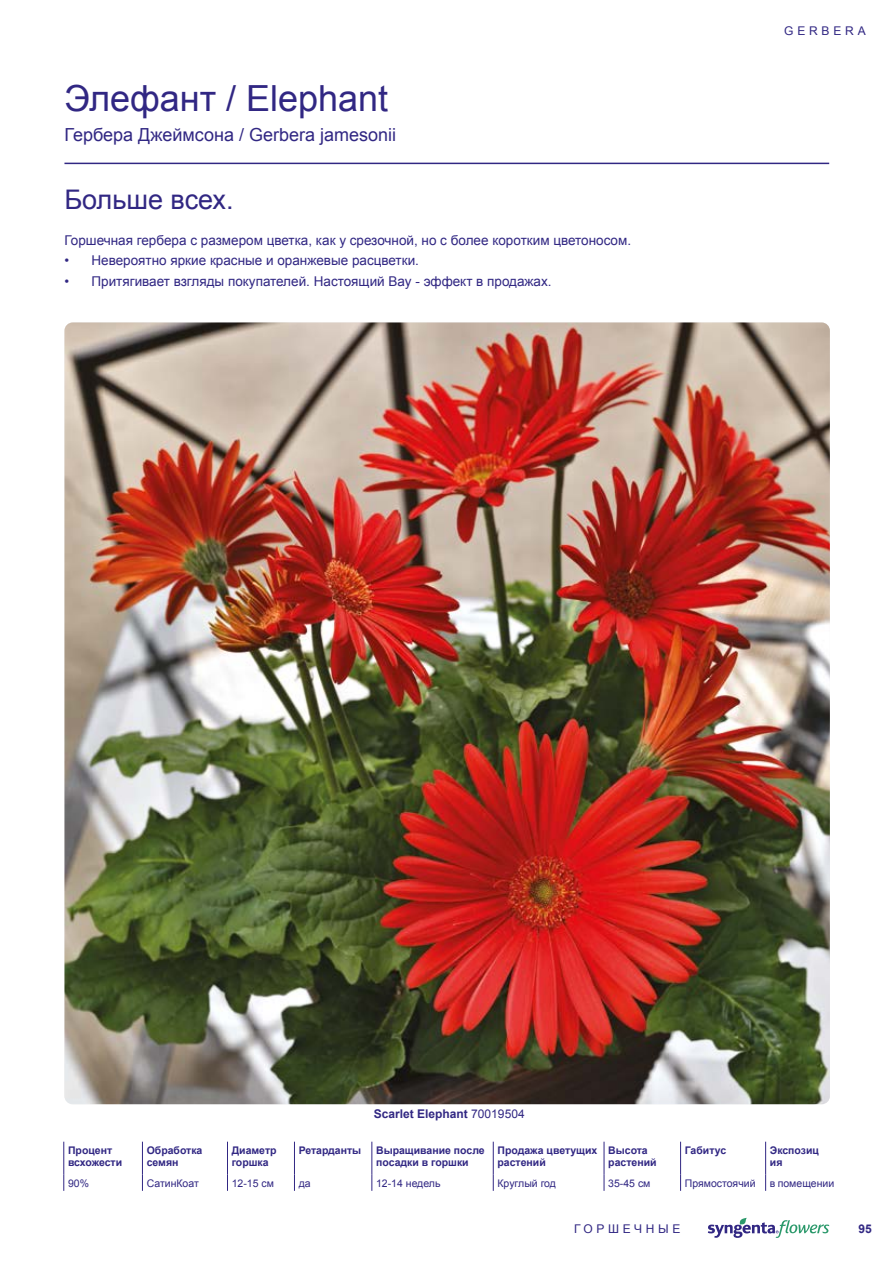
<style>
.page{position:relative;width:893px;height:1263px;background:#fff}
.page>*{position:absolute;margin:0;border:0;box-sizing:border-box;transform-origin:0 0}
.t1{font:36px "Arial";color:#312783}
.t2{font:27px "Arial";color:#312783}
.t3{font:18px "Arial";color:#312783}
.t4{font:13.5px "Arial";color:#312783}
.t5{font:700 12px "Arial";color:#312783}
.t6{font:12px "Arial";letter-spacing:.3em;color:#312783}
.t7{font:12px "Arial";letter-spacing:.32em;color:#312783}
.t8{font:700 10.5px/12.6px "Arial";color:#312783}
.t9{font:10.5px "Arial";color:#312783}
.s1{font-weight:400}
</style>
<div class="page">
<svg style="left:708px;top:1218px;width:121px;height:20px"></svg>
<hr style="left:64px;top:163px;width:765px;height:1px;background:#312783">
<img style="left:64px;top:322px;width:766px;height:782px">
<hr style="left:63px;top:1142px;width:1px;height:33px;background:#312783">
<hr style="left:142px;top:1142px;width:1px;height:33px;background:#312783">
<hr style="left:227px;top:1142px;width:1px;height:33px;background:#312783">
<hr style="left:294px;top:1142px;width:1px;height:33px;background:#312783">
<hr style="left:371px;top:1142px;width:1px;height:33px;background:#312783">
<hr style="left:493px;top:1142px;width:1px;height:33px;background:#312783">
<hr style="left:604px;top:1142px;width:1px;height:33px;background:#312783">
<svg style="left:63px;top:1175px;width:1px;height:16px"></svg>
<svg style="left:142px;top:1175px;width:1px;height:16px"></svg>
<svg style="left:227px;top:1175px;width:1px;height:16px"></svg>
<svg style="left:294px;top:1175px;width:1px;height:16px"></svg>
<svg style="left:371px;top:1175px;width:1px;height:16px"></svg>
<svg style="left:493px;top:1175px;width:1px;height:16px"></svg>
<svg style="left:604px;top:1175px;width:1px;height:16px"></svg>
<hr style="left:680px;top:1142px;width:1px;height:33px;background:#312783">
<hr style="left:765px;top:1142px;width:1px;height:33px;background:#312783">
<svg style="left:680px;top:1175px;width:1px;height:16px"></svg>
<svg style="left:765px;top:1175px;width:1px;height:16px"></svg>
<h1 class="t1" style="left:64px;top:75px;width:325px">Элефант / Elephant</h1>
<h3 class="t3" style="left:64px;top:123px;width:333px">Гербера Джеймсона / Gerbera jamesonii</h3>
<h2 class="t2" style="left:64px;top:182px;width:171px">Больше всех.</h2>
<p class="t4" style="left:64px;top:231px;width:568px">Горшечная гербера с размером цветка, как у срезочной, но с более коротким цветоносом.</p>
<p class="t4" style="left:64px;top:252px;width:356px">• Невероятно яркие красные и оранжевые расцветки.</p>
<p class="t4" style="left:64px;top:272px;width:489px">• Притягивает взгляды покупателей. Настоящий Вау - эффект в продажах.</p>
<p class="t7" style="left:784px;top:23px;width:83px">GERBERA</p>
<p class="t5" style="left:374px;top:1106px;width:152px">Scarlet Elephant <span class="s1">70019504</span></p>
<p class="t8" style="left:68px;top:1144px;width:56px">Процент всхожести</p>
<p class="t8" style="left:147px;top:1144px;width:57px">Обработка семян</p>
<p class="t8" style="left:232px;top:1144px;width:46px">Диаметр горшка</p>
<p class="t8" style="left:299px;top:1144px;width:64px">Ретарданты</p>
<p class="t8" style="left:376px;top:1144px;width:110px">Выращивание после посадки в горшки</p>
<p class="t8" style="left:497px;top:1144px;width:101px">Продажа цветущих растений</p>
<p class="t8" style="left:608px;top:1144px;width:50px">Высота растений</p>
<p class="t8" style="left:685px;top:1144px;width:43px">Габитус</p>
<p class="t8" style="left:770px;top:1144px;width:51px">Экспозиц ия</p>
<p class="t9" style="left:68px;top:1176px;width:23px">90%</p>
<p class="t9" style="left:147px;top:1176px;width:54px">СатинКоат</p>
<p class="t9" style="left:232px;top:1176px;width:44px">12-15 см</p>
<p class="t9" style="left:299px;top:1176px;width:13px">да</p>
<p class="t9" style="left:376px;top:1176px;width:66px">12-14 недель</p>
<p class="t9" style="left:497px;top:1176px;width:60px">Круглый год</p>
<p class="t9" style="left:608px;top:1176px;width:44px">35-45 см</p>
<p class="t9" style="left:685px;top:1176px;width:72px">Прямостоячий</p>
<p class="t9" style="left:770px;top:1176px;width:66px">в помещении</p>
<p class="t6" style="left:574px;top:1221px;width:108px">ГОРШЕЧНЫЕ</p>
<p class="t5" style="left:858px;top:1221px;width:15px">95</p>
</div>
